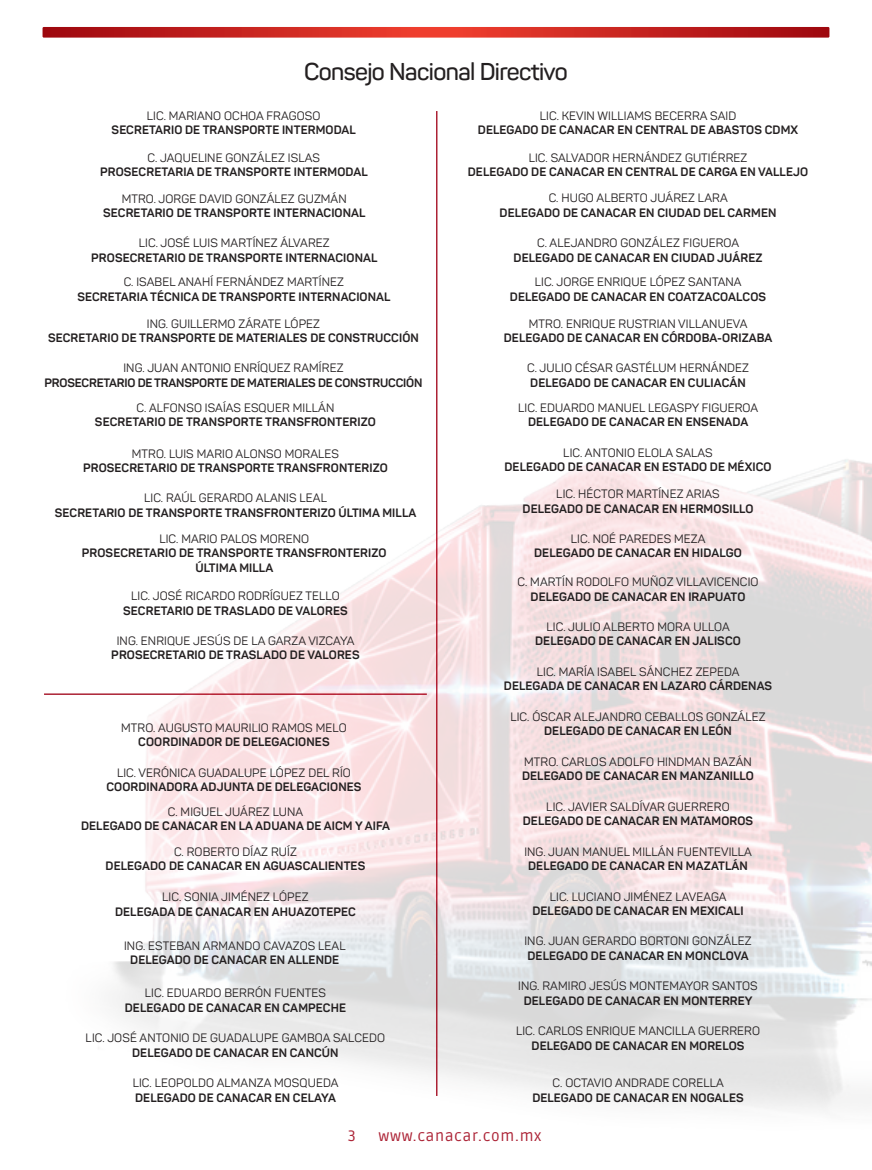
<style>
.page{position:relative;width:872px;height:1170px;background:#fff}
.page>*{position:absolute;margin:0;border:0;box-sizing:border-box;transform-origin:0 0}
.t1{font:600 24px "Panton";letter-spacing:-.025em;color:#231f20}
.t2{font:15px "Ruda";letter-spacing:.05em;color:#ac2235}
.t3{font:700 12px/14.4px "Panton";letter-spacing:.01em;color:#231f20;text-align:center}
.t4{font:12px "Panton";letter-spacing:.01em;color:#231f20}
.t5{font:700 12px "Panton";letter-spacing:-.015em;color:#231f20}
</style>
<div class="page">
<img style="left:110px;top:415px;width:762px;height:696px">
<hr style="left:436px;top:111px;width:1px;height:984px;background:#ac2235">
<hr style="left:44px;top:693px;width:383px;height:2px;background:#ac2235">
<svg style="left:43px;top:27px;width:786px;height:11px;background:#c92b27"></svg>
<h1 class="t1" style="left:304px;top:57px;width:265px">Consejo Nacional Directivo</h1>
<p class="t4" style="left:147px;top:108px;width:175px">LIC. MARIANO OCHOA FRAGOSO</p>
<p class="t3" style="left:112px;top:123px;width:246px">SECRETARIO DE TRANSPORTE INTERMODAL</p>
<p class="t4" style="left:148px;top:150px;width:174px">C. JAQUELINE GONZÁLEZ ISLAS</p>
<p class="t3" style="left:100px;top:165px;width:269px">PROSECRETARIA DE TRANSPORTE INTERMODAL</p>
<p class="t4" style="left:122px;top:191px;width:226px">MTRO. JORGE DAVID GONZÁLEZ GUZMÁN</p>
<p class="t3" style="left:103px;top:205px;width:264px">SECRETARIO DE TRANSPORTE INTERNACIONAL</p>
<p class="t4" style="left:139px;top:235px;width:192px">LIC. JOSÉ LUIS MARTÍNEZ ÁLVAREZ</p>
<p class="t3" style="left:91px;top:250px;width:288px">PROSECRETARIO DE TRANSPORTE INTERNACIONAL</p>
<p class="t4" style="left:124px;top:275px;width:222px">C. ISABEL ANAHÍ FERNÁNDEZ MARTÍNEZ</p>
<p class="t3" style="left:77px;top:289px;width:315px">SECRETARIA TÉCNICA DE TRANSPORTE INTERNACIONAL</p>
<p class="t4" style="left:147px;top:316px;width:175px">ING. GUILLERMO ZÁRATE LÓPEZ</p>
<p class="t3" style="left:48px;top:330px;width:372px">SECRETARIO DE TRANSPORTE DE MATERIALES DE CONSTRUCCIÓN</p>
<p class="t4" style="left:123px;top:361px;width:221px">ING. JUAN ANTONIO ENRÍQUEZ RAMÍREZ</p>
<p class="t5" style="left:45px;top:375px;width:379px">PROSECRETARIO DE TRANSPORTE DE MATERIALES DE CONSTRUCCIÓN</p>
<p class="t4" style="left:137px;top:400px;width:199px">C. ALFONSO ISAÍAS ESQUER MILLÁN</p>
<p class="t3" style="left:95px;top:415px;width:282px">SECRETARIO DE TRANSPORTE TRANSFRONTERIZO</p>
<p class="t4" style="left:132px;top:446px;width:209px">MTRO. LUIS MARIO ALONSO MORALES</p>
<p class="t3" style="left:83px;top:460px;width:306px">PROSECRETARIO DE TRANSPORTE TRANSFRONTERIZO</p>
<p class="t4" style="left:144px;top:491px;width:184px">LIC. RAÚL GERARDO ALANIS LEAL</p>
<p class="t3" style="left:55px;top:505px;width:363px">SECRETARIO DE TRANSPORTE TRANSFRONTERIZO ÚLTIMA MILLA</p>
<p class="t4" style="left:159px;top:531px;width:151px">LIC. MARIO PALOS MORENO</p>
<p class="t3" style="left:82px;top:545px;width:306px">PROSECRETARIO DE TRANSPORTE TRANSFRONTERIZO<br>ÚLTIMA MILLA</p>
<p class="t4" style="left:131px;top:588px;width:210px">LIC. JOSÉ RICARDO RODRÍGUEZ TELLO</p>
<p class="t3" style="left:123px;top:603px;width:226px">SECRETARIO DE TRASLADO DE VALORES</p>
<p class="t4" style="left:117px;top:633px;width:239px">ING. ENRIQUE JESÚS DE LA GARZA VIZCAYA</p>
<p class="t3" style="left:111px;top:647px;width:250px">PROSECRETARIO DE TRASLADO DE VALORES</p>
<p class="t4" style="left:121px;top:720px;width:227px">MTRO. AUGUSTO MAURILIO RAMOS MELO</p>
<p class="t3" style="left:138px;top:734px;width:193px">COORDINADOR DE DELEGACIONES</p>
<p class="t4" style="left:117px;top:765px;width:235px">LIC. VERÓNICA GUADALUPE LÓPEZ DEL RÍO</p>
<p class="t3" style="left:106px;top:779px;width:256px">COORDINADORA ADJUNTA DE DELEGACIONES</p>
<p class="t4" style="left:168px;top:804px;width:137px">C. MIGUEL JUÁREZ LUNA</p>
<p class="t3" style="left:81px;top:818px;width:311px">DELEGADO DE CANACAR EN LA ADUANA DE AICM Y AIFA</p>
<p class="t4" style="left:174px;top:843px;width:124px">C. ROBERTO DÍAZ RUÍZ</p>
<p class="t3" style="left:106px;top:858px;width:261px">DELEGADO DE CANACAR EN AGUASCALIENTES</p>
<p class="t4" style="left:162px;top:889px;width:148px">LIC. SONIA JIMÉNEZ LÓPEZ</p>
<p class="t3" style="left:115px;top:904px;width:242px">DELEGADA DE CANACAR EN AHUAZOTEPEC</p>
<p class="t4" style="left:124px;top:938px;width:223px">ING. ESTEBAN ARMANDO CAVAZOS LEAL</p>
<p class="t3" style="left:130px;top:952px;width:210px">DELEGADO DE CANACAR EN ALLENDE</p>
<p class="t4" style="left:145px;top:985px;width:183px">LIC. EDUARDO BERRÓN FUENTES</p>
<p class="t3" style="left:125px;top:1000px;width:223px">DELEGADO DE CANACAR EN CAMPECHE</p>
<p class="t4" style="left:86px;top:1030px;width:301px">LIC. JOSÉ ANTONIO DE GUADALUPE GAMBOA SALCEDO</p>
<p class="t3" style="left:132px;top:1044px;width:208px">DELEGADO DE CANACAR EN CANCÚN</p>
<p class="t4" style="left:133px;top:1075px;width:207px">LIC. LEOPOLDO ALMANZA MOSQUEDA</p>
<p class="t3" style="left:135px;top:1089px;width:202px">DELEGADO DE CANACAR EN CELAYA</p>
<p class="t4" style="left:540px;top:108px;width:198px">LIC. KEVIN WILLIAMS BECERRA SAID</p>
<p class="t3" style="left:478px;top:123px;width:322px">DELEGADO DE CANACAR EN CENTRAL DE ABASTOS CDMX</p>
<p class="t4" style="left:529px;top:150px;width:220px">LIC. SALVADOR HERNÁNDEZ GUTIÉRREZ</p>
<p class="t3" style="left:468px;top:165px;width:342px">DELEGADO DE CANACAR EN CENTRAL DE CARGA EN VALLEJO</p>
<p class="t4" style="left:548px;top:191px;width:180px">C. HUGO ALBERTO JUÁREZ LARA</p>
<p class="t3" style="left:499px;top:205px;width:278px">DELEGADO DE CANACAR EN CIUDAD DEL CARMEN</p>
<p class="t4" style="left:537px;top:235px;width:203px">C. ALEJANDRO GONZÁLEZ FIGUEROA</p>
<p class="t3" style="left:513px;top:250px;width:250px">DELEGADO DE CANACAR EN CIUDAD JUÁREZ</p>
<p class="t4" style="left:535px;top:275px;width:208px">LIC. JORGE ENRIQUE LÓPEZ SANTANA</p>
<p class="t3" style="left:510px;top:289px;width:258px">DELEGADO DE CANACAR EN COATZACOALCOS</p>
<p class="t4" style="left:529px;top:316px;width:220px">MTRO. ENRIQUE RUSTRIAN VILLANUEVA</p>
<p class="t3" style="left:504px;top:331px;width:270px">DELEGADO DE CANACAR EN CÓRDOBA-ORIZABA</p>
<p class="t4" style="left:527px;top:361px;width:223px">C. JULIO CÉSAR GASTÉLUM HERNÁNDEZ</p>
<p class="t3" style="left:530px;top:375px;width:217px">DELEGADO DE CANACAR EN CULIACÁN</p>
<p class="t4" style="left:518px;top:400px;width:241px">LIC. EDUARDO MANUEL LEGASPY FIGUEROA</p>
<p class="t3" style="left:528px;top:415px;width:222px">DELEGADO DE CANACAR EN ENSENADA</p>
<p class="t4" style="left:563px;top:445px;width:151px">LIC. ANTONIO ELOLA SALAS</p>
<p class="t3" style="left:504px;top:459px;width:268px">DELEGADO DE CANACAR EN ESTADO DE MÉXICO</p>
<p class="t4" style="left:556px;top:486px;width:165px">LIC. HÉCTOR MARTÍNEZ ARIAS</p>
<p class="t3" style="left:522px;top:501px;width:232px">DELEGADO DE CANACAR EN HERMOSILLO</p>
<p class="t4" style="left:571px;top:531px;width:136px">LIC. NOÉ PAREDES MEZA</p>
<p class="t3" style="left:534px;top:545px;width:209px">DELEGADO DE CANACAR EN HIDALGO</p>
<p class="t4" style="left:517px;top:574px;width:242px">C. MARTÍN RODOLFO MUÑOZ VILLAVICENCIO</p>
<p class="t3" style="left:530px;top:589px;width:216px">DELEGADO DE CANACAR EN IRAPUATO</p>
<p class="t4" style="left:546px;top:619px;width:185px">LIC. JULIO ALBERTO MORA ULLOA</p>
<p class="t3" style="left:535px;top:634px;width:207px">DELEGADO DE CANACAR EN JALISCO</p>
<p class="t4" style="left:537px;top:664px;width:204px">LIC. MARÍA ISABEL SÁNCHEZ ZEPEDA</p>
<p class="t3" style="left:504px;top:678px;width:270px">DELEGADA DE CANACAR EN LAZARO CÁRDENAS</p>
<p class="t4" style="left:510px;top:709px;width:257px">LIC. ÓSCAR ALEJANDRO CEBALLOS GONZÁLEZ</p>
<p class="t3" style="left:544px;top:723px;width:189px">DELEGADO DE CANACAR EN LEÓN</p>
<p class="t4" style="left:524px;top:754px;width:229px">MTRO. CARLOS ADOLFO HINDMAN BAZÁN</p>
<p class="t3" style="left:522px;top:768px;width:233px">DELEGADO DE CANACAR EN MANZANILLO</p>
<p class="t4" style="left:546px;top:799px;width:185px">LIC. JAVIER SALDÍVAR GUERRERO</p>
<p class="t3" style="left:523px;top:813px;width:232px">DELEGADO DE CANACAR EN MATAMOROS</p>
<p class="t4" style="left:524px;top:844px;width:229px">ING. JUAN MANUEL MILLÁN FUENTEVILLA</p>
<p class="t3" style="left:528px;top:858px;width:221px">DELEGADO DE CANACAR EN MAZATLÁN</p>
<p class="t4" style="left:550px;top:888px;width:178px">LIC. LUCIANO JIMÉNEZ LAVEAGA</p>
<p class="t3" style="left:532px;top:903px;width:213px">DELEGADO DE CANACAR EN MEXICALI</p>
<p class="t4" style="left:524px;top:933px;width:229px">ING. JUAN GERARDO BORTONI GONZÁLEZ</p>
<p class="t3" style="left:527px;top:948px;width:223px">DELEGADO DE CANACAR EN MONCLOVA</p>
<p class="t4" style="left:518px;top:978px;width:241px">ING. RAMIRO JESÚS MONTEMAYOR SANTOS</p>
<p class="t3" style="left:524px;top:993px;width:230px">DELEGADO DE CANACAR EN MONTERREY</p>
<p class="t4" style="left:516px;top:1023px;width:245px">LIC. CARLOS ENRIQUE MANCILLA GUERRERO</p>
<p class="t3" style="left:531px;top:1038px;width:214px">DELEGADO DE CANACAR EN MORELOS</p>
<p class="t4" style="left:552px;top:1075px;width:173px">C. OCTAVIO ANDRADE CORELLA</p>
<p class="t3" style="left:532px;top:1089px;width:213px">DELEGADO DE CANACAR EN NOGALES</p>
<p class="t2" style="left:348px;top:1125px;width:10px">3</p>
<p class="t2" style="left:378px;top:1125px;width:164px">www.canacar.com.mx</p>
</div>
